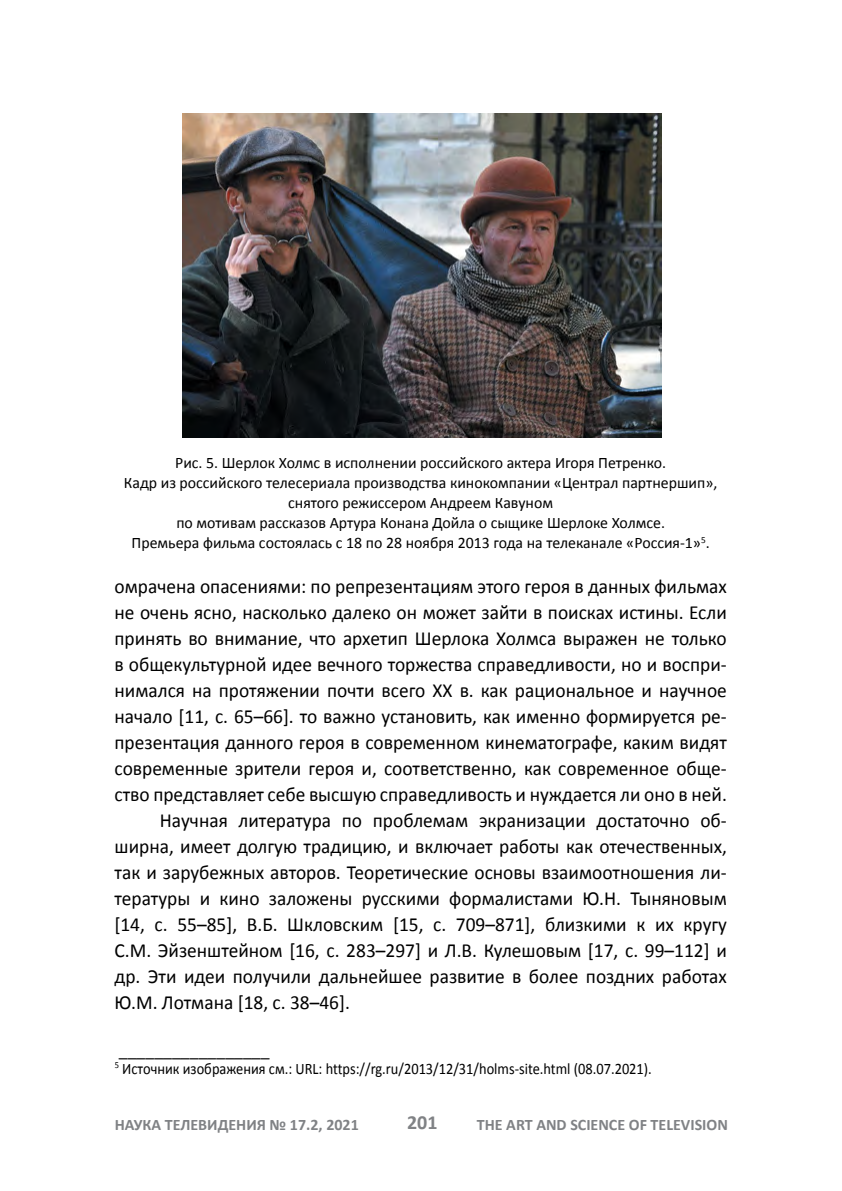
<style>
.page{position:relative;width:842px;height:1191px;background:#fff}
.page>*{position:absolute;margin:0;border:0;box-sizing:border-box;transform-origin:0 0}
.t1{font:20px "Calibri";color:#000}
.t2{font:700 20px "Calibri";color:#808285}
.t3{font:18px "Calibri";color:#000}
.t4{font:16px/20px "Calibri";color:#000;text-align:center}
.t5{font:16px "Calibri";color:#000;scale:.9 1}
.t6{font:700 16px "Calibri";color:#808285}
</style>
<div class="page">
<img style="left:183px;top:113px;width:479px;height:325px">
<p class="t4" style="left:124px;top:452px;width:595px">Рис. 5. Шерлок Холмс в исполнении российского актера Игоря Петренко.<br>Кадр из российского телесериала производства кинокомпании «Централ партнершип», снятого режиссером Андреем Кавуном<br>по мотивам рассказов Артура Конана Дойла о сыщике Шерлоке Холмсе.<br>Премьера фильма состоялась с 18 по 28 ноября 2013 года на телеканале «Россия-1»<sup>5</sup>.</p>
<p class="t1" style="left:115px;top:574px;width:614px">омрачена опасениями: по репрезентациям этого героя в данных фильмах</p>
<p class="t1" style="left:115px;top:600px;width:614px">не очень ясно, насколько далеко он может зайти в поисках истины. Если</p>
<p class="t1" style="left:115px;top:626px;width:614px">принять во внимание, что архетип Шерлока Холмса выражен не только</p>
<p class="t1" style="left:115px;top:652px;width:614px">в общекультурной идее вечного торжества справедливости, но и воспри-</p>
<p class="t1" style="left:115px;top:678px;width:614px">нимался на протяжении почти всего ХХ в. как рациональное и научное</p>
<p class="t1" style="left:115px;top:704px;width:614px">начало [11, с. 65–66]. то важно установить, как именно формируется ре-</p>
<p class="t1" style="left:115px;top:730px;width:614px">презентация данного героя в современном кинематографе, каким видят</p>
<p class="t1" style="left:115px;top:756px;width:614px">современные зрители героя и, соответственно, как современное обще-</p>
<p class="t1" style="left:115px;top:782px;width:614px">ство представляет себе высшую справедливость и нуждается ли оно в ней.</p>
<p class="t1" style="left:160px;top:808px;width:568px">Научная литература по проблемам экранизации достаточно об-</p>
<p class="t1" style="left:115px;top:834px;width:614px">ширна, имеет долгую традицию, и включает работы как отечественных,</p>
<p class="t1" style="left:115px;top:860px;width:614px">так и зарубежных авторов. Теоретические основы взаимоотношения ли-</p>
<p class="t1" style="left:115px;top:886px;width:614px">тературы и кино заложены русскими формалистами Ю.Н. Тыняновым</p>
<p class="t1" style="left:115px;top:912px;width:614px">[14, с. 55–85], В.Б. Шкловским [15, с. 709–871], близкими к их кругу</p>
<p class="t1" style="left:115px;top:938px;width:614px">С.М. Эйзенштейном [16, с. 283–297] и Л.В. Кулешовым [17, с. 99–112] и</p>
<p class="t1" style="left:115px;top:964px;width:614px">др. Эти идеи получили дальнейшее развитие в более поздних работах</p>
<p class="t1" style="left:115px;top:990px;width:237px">Ю.М. Лотмана [18, с. 38–46].</p>
<p class="t3" style="left:119px;top:1038px;width:152px">_________________</p>
<p class="t5" style="left:115px;top:1058px;width:598px"><sup>5</sup> Источник изображения см.: URL: https://rg.ru/2013/12/31/holms-site.html (08.07.2021).</p>
<p class="t6" style="left:115px;top:1114px;width:245px">НАУКА ТЕЛЕВИДЕНИЯ № 17.2, 2021</p>
<p class="t2" style="left:407px;top:1110px;width:32px">201</p>
<p class="t6" style="left:477px;top:1114px;width:253px">THE ART AND SCIENCE OF TELEVISION</p>
</div>
